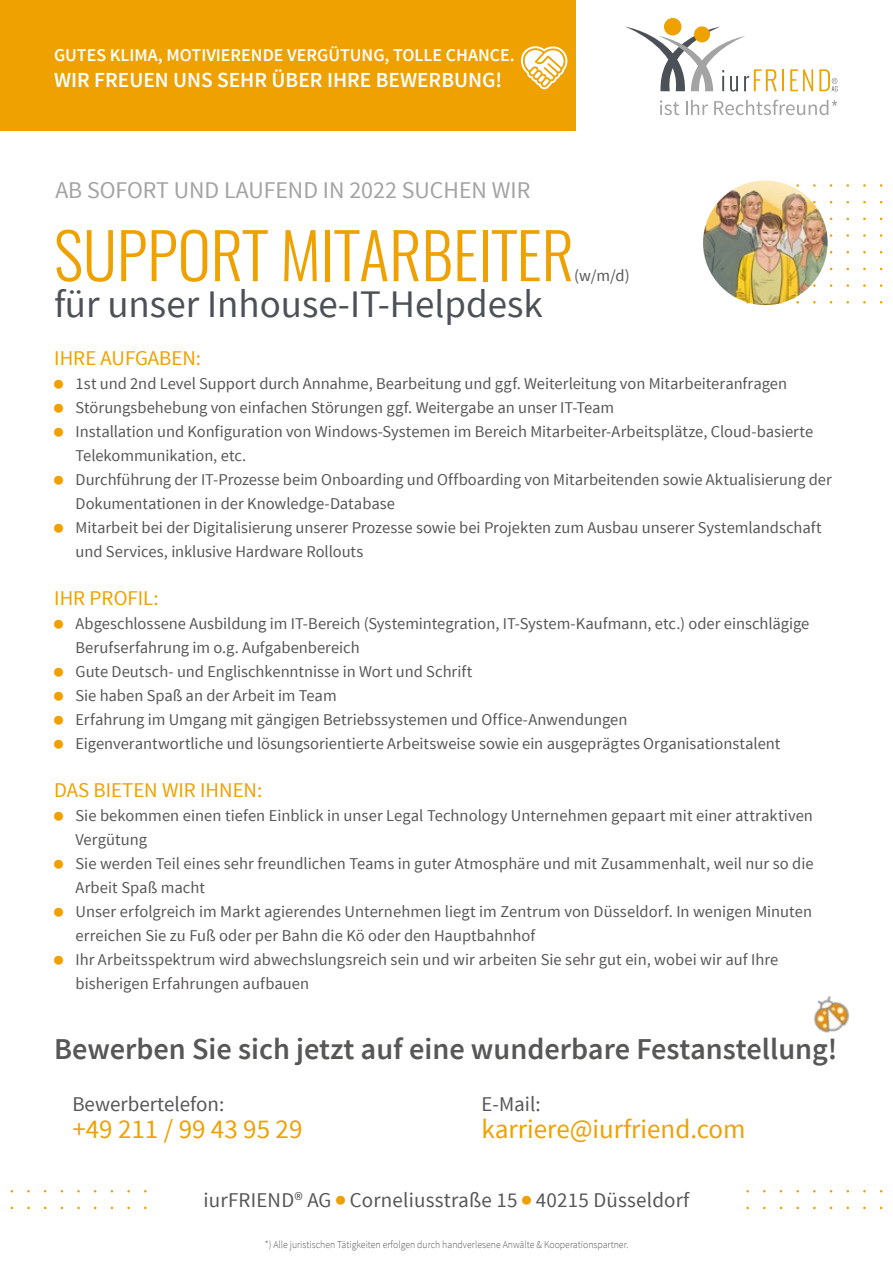
<style>
.page{position:relative;width:893px;height:1263px;background:#fff}
.page>*{position:absolute;margin:0;border:0;box-sizing:border-box;transform-origin:0 0}
.t1{font:300 63px "Oswald";color:#eea100}
.t2{font:39px "Source Sans Pro";color:#4c5157}
.t3{font:600 30.3px "Source Sans Pro";color:#575756}
.t4{font:27px "Source Sans Pro";color:#eea100}
.t5{font:24px "Source Sans Pro";color:#a3a3a3}
.t6{font:600 21.45px "Source Sans Pro";color:#fff}
.t7{font:21px "Source Sans Pro";letter-spacing:.01em;color:#575756}
.t8{font:21px "Source Sans Pro";color:#eea100}
.t9{font:600 18px "Source Sans Pro";color:#fff}
.t10{font:16.5px/24px "Source Sans Pro";color:#575756}
.t11{font:16.5px/24px "Source Sans Pro";color:#585756}
.t12{font:300 10.5px "Source Sans Pro";color:#575756;scale:.93 1}
</style>
<div class="page">
<div style="left:0;top:0;width:576px;height:131px;background:#eea100"></div>
<svg style="left:521px;top:46px;width:47px;height:43px"></svg>
<img style="left:703px;top:181px;width:125px;height:124px;border-radius:62px">
<img style="left:812px;top:995px;width:38px;height:39px;border-radius:19px">
<hr style="left:782px;top:69px;width:2px;height:22px;background:#eea100">
<svg style="left:790px;top:69px;width:23px;height:22px"></svg>
<svg style="left:819px;top:69px;width:18px;height:22px"></svg>
<div style="left:664px;top:18px;width:17px;height:17px;background:#eea100;border-radius:50%"></div>
<svg style="left:626px;top:27px;width:151px;height:65px"></svg>
<svg style="left:660px;top:100px;width:19px;height:15px"></svg>
<svg style="left:686px;top:100px;width:22px;height:15px"></svg>
<svg style="left:714px;top:100px;width:114px;height:15px"></svg>
<svg style="left:832px;top:100px;width:5px;height:6px"></svg>
<p class="t9" style="left:54px;top:44px;width:462px">GUTES KLIMA, MOTIVIERENDE VERGÜTUNG, TOLLE CHANCE.</p>
<h3 class="t6" style="left:54px;top:66px;width:450px">WIR FREUEN UNS SEHR ÜBER IHRE BEWERBUNG!</h3>
<h3 class="t5" style="left:55px;top:175px;width:477px">AB SOFORT UND LAUFEND IN 2022 SUCHEN WIR</h3>
<h1 class="t1" style="left:54px;top:214px;width:521px">SUPPORT MITARBEITER</h1>
<p class="t10" style="left:574px;top:264px;width:57px">(w/m/d)</p>
<h2 class="t2" style="left:54px;top:280px;width:490px">für unser Inhouse-IT-Helpdesk</h2>
<p class="t8" style="left:54px;top:345px;width:148px">IHRE AUFGABEN:</p>
<p class="t10" style="left:76px;top:372px;width:758px">1st und 2nd Level Support durch Annahme, Bearbeitung und ggf. Weiterleitung von Mitarbeiteranfragen Störungsbehebung von einfachen Störungen ggf. Weitergabe an unser IT-Team<br>Installation und Konfiguration von Windows-Systemen im Bereich Mitarbeiter-Arbeitsplätze, Cloud-basierte Telekommunikation, etc.<br>Durchführung der IT-Prozesse beim Onboarding und Offboarding von Mitarbeitenden sowie Aktualisierung der Dokumentationen in der Knowledge-Database<br>Mitarbeit bei der Digitalisierung unserer Prozesse sowie bei Projekten zum Ausbau unserer Systemlandschaft und Services, inklusive Hardware Rollouts</p>
<p class="t8" style="left:54px;top:585px;width:106px">IHR PROFIL:</p>
<p class="t10" style="left:76px;top:612px;width:735px">Abgeschlossene Ausbildung im IT-Bereich (Systemintegration, IT-System-Kaufmann, etc.) oder einschlägige Berufserfahrung im o.g. Aufgabenbereich<br>Gute Deutsch- und Englischkenntnisse in Wort und Schrift<br>Sie haben Spaß an der Arbeit im Team<br>Erfahrung im Umgang mit gängigen Betriebssystemen und Office-Anwendungen<br>Eigenverantwortliche und lösungsorientierte Arbeitsweise sowie ein ausgeprägtes Organisationstalent</p>
<p class="t8" style="left:54px;top:777px;width:210px">DAS BIETEN WIR IHNEN:</p>
<p class="t10" style="left:76px;top:804px;width:739px">Sie bekommen einen tiefen Einblick in unser Legal Technology Unternehmen gepaart mit einer attraktiven Vergütung<br>Sie werden Teil eines sehr freundlichen Teams in guter Atmosphäre und mit Zusammenhalt, weil nur so die Arbeit Spaß macht<br>Unser erfolgreich im Markt agierendes Unternehmen liegt im Zentrum von Düsseldorf. In wenigen Minuten erreichen Sie zu Fuß oder per Bahn die Kö oder den Hauptbahnhof</p>
<p class="t11" style="left:76px;top:948px;width:704px">Ihr Arbeitsspektrum wird abwechslungsreich sein und wir arbeiten Sie sehr gut ein, wobei wir auf Ihre bisherigen Erfahrungen aufbauen</p>
<h3 class="t3" style="left:54px;top:1030px;width:785px">Bewerben Sie sich jetzt auf eine wunderbare Festanstellung!</h3>
<p class="t7" style="left:72px;top:1091px;width:153px">Bewerbertelefon:</p>
<h3 class="t4" style="left:72px;top:1112px;width:232px">+49 211 / 99 43 95 29</h3>
<p class="t7" style="left:482px;top:1091px;width:61px">E-Mail:</p>
<h3 class="t4" style="left:482px;top:1112px;width:266px">karriere@iurfriend.com</h3>
<p class="t7" style="left:204px;top:1187px;width:487px">iurFRIEND® AG Corneliusstraße 15 40215 Düsseldorf</p>
<p class="t12" style="left:265px;top:1238px;width:393px">*) Alle juristischen Tätigkeiten erfolgen durch handverlesene Anwälte &amp; Kooperationspartner.</p>
</div>
